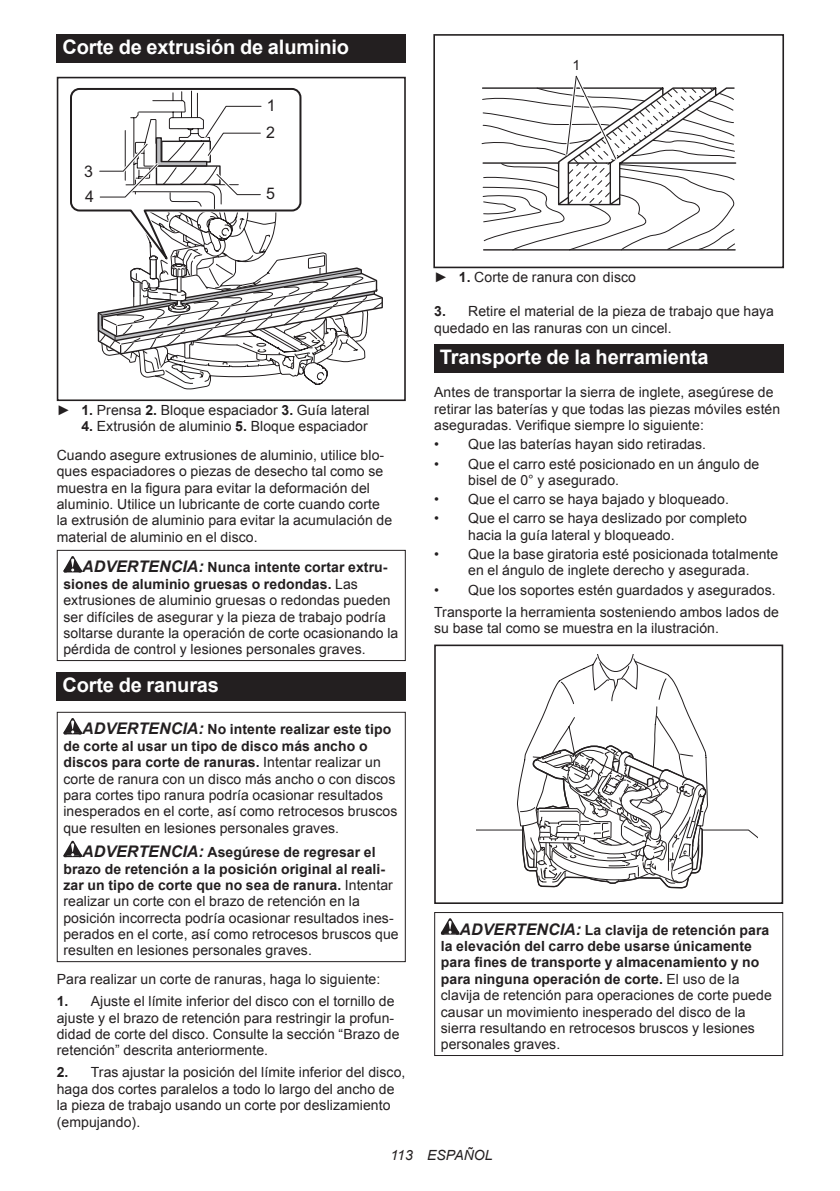
<style>
.page{position:relative;width:840px;height:1191px;background:#fff}
.page>*{position:absolute;margin:0;border:0;box-sizing:border-box;transform-origin:0 0}
.t1{font:700 20px "Arial";letter-spacing:-.01em;color:#fff}
.t2{font:16px/24.6px "Arial";color:#231f20}
.t3{font:14px/16.4px "Arial";letter-spacing:.005em;color:#231f20}
.t4{font:italic 14px "Arial";letter-spacing:.005em;color:#231f20}
.s1{font-weight:700}
.s2{font-weight:700;font-style:italic;font-size:16px}
</style>
<div class="page">
<div style="left:57px;top:34px;width:348px;height:29px;background:#231f20"></div>
<div style="left:57px;top:77px;width:348px;height:324px;border:2px solid #231f20"></div>
<svg style="left:71px;top:89px;width:312px;height:301px"></svg>
<svg style="left:63px;top:556px;width:19px;height:16px"></svg>
<div style="left:57px;top:550px;width:348px;height:111px;border:1px solid #231f20"></div>
<div style="left:57px;top:672px;width:348px;height:29px;background:#231f20"></div>
<svg style="left:63px;top:718px;width:19px;height:16px"></svg>
<svg style="left:63px;top:840px;width:19px;height:17px"></svg>
<div style="left:57px;top:712px;width:348px;height:250px;border:1px solid #231f20"></div>
<div style="left:433px;top:34px;width:350px;height:234px;border:2px solid #231f20"></div>
<svg style="left:483px;top:206px;width:253px;height:45px"></svg>
<hr style="left:483px;top:249px;width:251px;height:1px;background:#231f20">
<svg style="left:481px;top:75px;width:255px;height:131px"></svg>
<div style="left:434px;top:344px;width:348px;height:28px;background:#231f20"></div>
<svg style="left:476px;top:654px;width:280px;height:183px"></svg>
<svg style="left:518px;top:744px;width:188px;height:145px"></svg>
<div style="left:434px;top:644px;width:348px;height:260px;border:2px solid #231f20"></div>
<svg style="left:440px;top:918px;width:19px;height:16px"></svg>
<div style="left:434px;top:912px;width:348px;height:144px;border:1px solid #231f20"></div>
<h1 class="t1" style="left:62px;top:34px;width:288px">Corte de extrusión de aluminio</h1>
<p class="t2" style="left:267px;top:93px;width:10px">1</p>
<p class="t2" style="left:84px;top:159px;width:11px">3<br>4</p>
<p class="t2" style="left:266px;top:120px;width:10px">2</p>
<p class="t2" style="left:266px;top:182px;width:10px">5</p>
<p class="t3" style="left:57px;top:401px;width:314px">► <span class="s1">1.</span> Prensa <span class="s1">2.</span> Bloque espaciador <span class="s1">3.</span> Guía lateral</p>
<p class="t3" style="left:57px;top:412px;width:329px;line-height:28.8px;text-align:center"><span class="s1">4.</span> Extrusión de aluminio <span class="s1">5.</span> Bloque espaciador<br>Cuando asegure extrusiones de aluminio, utilice blo-</p>
<p class="t3" style="left:57px;top:463px;width:337px">ques espaciadores o piezas de desecho tal como se muestra en la figura para evitar la deformación del aluminio. Utilice un lubricante de corte cuando corte la extrusión de aluminio para evitar la acumulación de material de aluminio en el disco.</p>
<p class="t3" style="left:63px;top:559px;width:336px;text-indent:19px"><span class="s2">ADVERTENCIA:</span> <span class="s1">Nunca intente cortar extru&shy;siones de aluminio gruesas o redondas.</span> Las extrusiones de aluminio gruesas o redondas pueden ser difíciles de asegurar y la pieza de trabajo podría soltarse durante la operación de corte ocasionando la pérdida de control y lesiones personales graves.</p>
<h1 class="t1" style="left:62px;top:672px;width:158px">Corte de ranuras</h1>
<p class="t3" style="left:63px;top:721px;width:335px;text-indent:19px"><span class="s2">ADVERTENCIA:</span> <span class="s1">No intente realizar este tipo de corte al usar un tipo de disco más ancho o discos para corte de ranuras.</span> Intentar realizar un corte de ranura con un disco más ancho o con discos para cortes tipo ranura podría ocasionar resultados inesperados en el corte, así como retrocesos bruscos que resulten en lesiones personales graves.</p>
<p class="t3" style="left:63px;top:844px;width:336px;text-indent:19px"><span class="s2">ADVERTENCIA:</span> <span class="s1">Asegúrese de regresar el brazo de retención a la posición original al reali&shy;zar un tipo de corte que no sea de ranura.</span> Intentar realizar un corte con el brazo de retención en la posición incorrecta podría ocasionar resultados ines&shy;perados en el corte, así como retrocesos bruscos que resulten en lesiones personales graves.</p>
<p class="t3" style="left:57px;top:971px;width:325px">Para realizar un corte de ranuras, haga lo siguiente:</p>
<p class="t3" style="left:57px;top:993px;width:344px"><span class="s1">1.</span> Ajuste el límite inferior del disco con el tornillo de ajuste y el brazo de retención para restringir la profun&shy;didad de corte del disco. Consulte la sección “Brazo de retención” descrita anteriormente.</p>
<p class="t3" style="left:57px;top:1064px;width:350px"><span class="s1">2.</span> Tras ajustar la posición del límite inferior del disco, haga dos cortes paralelos a todo lo largo del ancho de la pieza de trabajo usando un corte por deslizamiento (empujando).</p>
<p class="t3" style="left:572px;top:57px;width:9px">1</p>
<p class="t3" style="left:434px;top:269px;width:203px">► <span class="s1">1.</span> Corte de ranura con disco</p>
<p class="t3" style="left:434px;top:303px;width:341px"><span class="s1">3.</span> Retire el material de la pieza de trabajo que haya quedado en las ranuras con un cincel.</p>
<h1 class="t1" style="left:439px;top:344px;width:270px">Transporte de la herramienta</h1>
<p class="t3" style="left:434px;top:384px;width:347px">Antes de transportar la sierra de inglete, asegúrese de retirar las baterías y que todas las piezas móviles estén aseguradas. Verifique siempre lo siguiente:</p>
<p class="t3" style="left:434px;top:436px;width:273px">• Que las baterías hayan sido retiradas.</p>
<p class="t3" style="left:468px;top:456px;width:292px;text-indent:-34px">• Que el carro esté posicionado en un ángulo de bisel de 0° y asegurado.</p>
<p class="t3" style="left:434px;top:491px;width:296px">• Que el carro se haya bajado y bloqueado.</p>
<p class="t3" style="left:468px;top:510px;width:280px;text-indent:-34px">• Que el carro se haya deslizado por completo hacia la guía lateral y bloqueado.</p>
<p class="t3" style="left:434px;top:546px;width:345px;text-align:center">• Que la base giratoria esté posicionada totalmente en el ángulo de inglete derecho y asegurada.</p>
<p class="t3" style="left:434px;top:579px;width:346px;line-height:22px">• Que los soportes estén guardados y asegurados.<br>Transporte la herramienta sosteniendo ambos lados de</p>
<p class="t3" style="left:434px;top:620px;width:286px">su base tal como se muestra en la ilustración.</p>
<p class="t3" style="left:440px;top:921px;width:332px;text-indent:19px"><span class="s2">ADVERTENCIA:</span> <span class="s1">La clavija de retención para la elevación del carro debe usarse únicamente para fines de transporte y almacenamiento y no para ninguna operación de corte.</span> El uso de la clavija de retención para operaciones de corte puede causar un movimiento inesperado del disco de la sierra resultando en retrocesos bruscos y lesiones personales graves.</p>
<p class="t4" style="left:390px;top:1146px;width:104px">113 ESPAÑOL</p>
</div>
